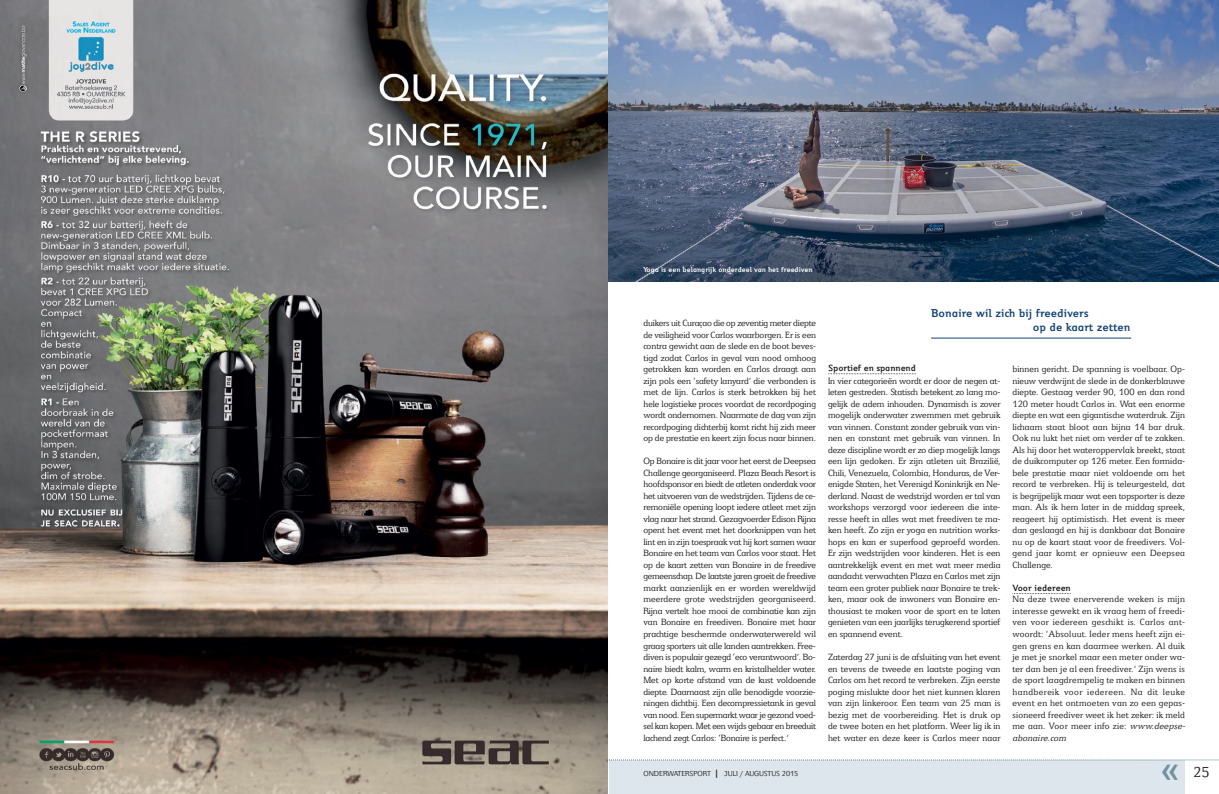
<style>
.page{position:relative;width:1219px;height:794px;background:#fff}
.page>*{position:absolute;margin:0;border:0;box-sizing:border-box;transform-origin:0 0}
.t1{font:500 38px "Jeunesse";color:#7191a1}
.t2{font:16px "Jeunesse Slab";color:#231f20}
.t3{font:700 12.7px/14px "Jeunesse";color:#134377}
.t4{font:10px/11.5px "Jeunesse Slab";letter-spacing:.02em;color:#231f20;text-align:justify}
.t5{font:700 10px "Jeunesse";letter-spacing:-.005em;color:#231f20}
.t6{font:700 8px "Jeunesse";color:#fff}
.t7{font:8px "Jeunesse";color:#231f20}
.s1{font-style:italic}
.s2{font-weight:700;font-size:10px}
</style>
<div class="page">
<div style="left:609px;top:760px;width:576px;height:34px;background:#dce6ec"></div>
<svg style="left:609px;top:759px;width:610px;height:1px"></svg>
<svg style="left:828px;top:373px;width:88px;height:1px"></svg>
<svg style="left:1012px;top:593px;width:59px;height:1px"></svg>
<img style="left:608px;top:0;width:611px;height:282px">
<hr style="left:931px;top:338px;width:200px;height:1px;background:#134377">
<img style="left:0;top:0;width:607px;height:794px">
<p class="t6" style="left:643px;top:267px;width:170px">Yoga is een belangrijk onderdeel van het freediven</p>
<p class="t4" style="left:643px;top:318px;width:174px">duikers uit Curaçao die op zeventig meter diepte de veiligheid voor Carlos waarborgen. Er is een contra gewicht aan de slede en de boot beves&shy;tigd zodat Carlos in geval van nood omhoog getrokken kan worden en Carlos draagt aan zijn pols een ‘safety lanyard’ die verbonden is met de lijn. Carlos is sterk betrokken bij het hele logistieke proces voordat de recordpoging wordt ondernomen. Naarmate de dag van zijn recordpoging dichterbij komt richt hij zich meer op de prestatie en keert zijn focus naar binnen.</p>
<p class="t4" style="left:643px;top:456px;width:174px">Op Bonaire is dit jaar voor het eerst de Deepsea Challenge georganiseerd. Plaza Beach Resort is hoofdsponsor en biedt de atleten onderdak voor het uitvoeren van de wedstrijden. Tijdens de ce&shy;remoniële opening loopt iedere atleet met zijn vlag naar het strand. Gezagvoerder Edison Rijna opent het event met het doorknippen van het lint en in zijn toespraak vat hij kort samen waar Bonaire en het team van Carlos voor staat. Het op de kaart zetten van Bonaire in de freedive gemeenschap. De laatste jaren groeit de freedive markt aanzienlijk en er worden wereldwijd meerdere grote wedstrijden georganiseerd.<br>Rijna vertelt hoe mooi de combinatie kan zijn van Bonaire en freediven. Bonaire met haar prachtige beschermde onderwaterwereld wil graag sporters uit alle landen aantrekken. Free&shy;diven is populair gezegd ‘eco verantwoord’. Bo&shy;naire biedt kalm, warm en kristalhelder water.<br>Met op korte afstand van de kust voldoende diepte. Daarnaast zijn alle benodigde voorzie&shy;ningen dichtbij. Een decompressietank in geval van nood. Een supermarkt waar je gezond voed&shy;sel kan kopen. Met een wijds gebaar en breeduit lachend zegt Carlos: ‘Bonaire is perfect.’</p>
<p class="t3" style="left:1033px;top:307px;width:99px;text-indent:-102px">Bonaire wil zich bij freedivers<br>op de kaart zetten</p>
<p class="t5" style="left:828px;top:365px;width:89px">Sportief en spannend</p>
<p class="t4" style="left:828px;top:376px;width:174px">In vier categorieën wordt er door de negen at&shy;leten gestreden. Statisch betekent zo lang mo&shy;gelijk de adem inhouden. Dynamisch is zover mogelijk onderwater zwemmen met gebruik van vinnen. Constant zonder gebruik van vin&shy;nen en constant met gebruik van vinnen. In deze discipline wordt er zo diep mogelijk langs een lijn gedoken. Er zijn atleten uit Brazilië, Chili, Venezuela, Colombia, Honduras, de Ver&shy;enigde Staten, het Verenigd Koninkrijk en Ne&shy;derland. Naast de wedstrijd worden er tal van workshops verzorgd voor iedereen die inte&shy;resse heeft in alles wat met freediven te ma&shy;ken heeft. Zo zijn er yoga en nutrition works&shy;hops en kan er superfood geproefd worden.<br>Er zijn wedstrijden voor kinderen. Het is een aantrekkelijk event en met wat meer media aandacht verwachten Plaza en Carlos met zijn team een groter publiek naar Bonaire te trek&shy;ken, maar ook de inwoners van Bonaire en&shy;thousiast te maken voor de sport en te laten genieten van een jaarlijks terugkerend sportief en spannend event.</p>
<p class="t4" style="left:828px;top:652px;width:174px">Zaterdag 27 juni is de afsluiting van het event en tevens de tweede en laatste poging van Carlos om het record te verbreken. Zijn eerste poging mislukte door het niet kunnen klaren van zijn linkeroor. Een team van 25 man is bezig met de voorbereiding. Het is druk op de twee boten en het platform. Weer lig ik in het water en deze keer is Carlos meer naar</p>
<p class="t4" style="left:1012px;top:364px;width:174px">binnen gericht. De spanning is voelbaar. Op&shy;nieuw verdwijnt de slede in de donkerblauwe diepte. Gestaag verder 90, 100 en dan rond 120 meter houdt Carlos in. Wat een enorme diepte en wat een gigantische waterdruk. Zijn lichaam staat bloot aan bijna 14 bar druk.<br>Ook nu lukt het niet om verder af te zakken.<br>Als hij door het wateroppervlak breekt, staat de duikcomputer op 126 meter. Een formida&shy;bele prestatie maar niet voldoende om het record te verbreken. Hij is teleurgesteld, dat is begrijpelijk maar wat een topsporter is deze man. Als ik hem later in de middag spreek, reageert hij optimistisch. Het event is meer dan geslaagd en hij is dankbaar dat Bonaire nu op de kaart staat voor de freedivers. Vol&shy;gend jaar komt er opnieuw een Deepsea Challenge.</p>
<p class="t5" style="left:1012px;top:585px;width:60px">Voor iedereen</p>
<p class="t4" style="left:1012px;top:594px;width:176px;text-align:left">Na deze twee enerverende weken is mijn interesse gewekt en ik vraag hem of freedi&shy;ven voor iedereen geschikt is. Carlos ant&shy;woordt: ’Absoluut. Ieder mens heeft zijn ei&shy;gen grens en kan daarmee werken. Al duik je met je snorkel maar een meter onder wa&shy;ter dan ben je al een freediver.’ Zijn wens is de sport laagdrempelig te maken en binnen handbereik voor iedereen. Na dit leuke event en het ontmoeten van zo een gepas&shy;sioneerd freediver weet ik het zeker: ik meld me aan. Voor meer info zie: <span class="s1">www.deepse&shy;abonaire.com</span></p>
<p class="t7" style="left:643px;top:771px;width:156px">ONDERWATERSPORT <span class="s2">|</span> JULI / AUGUSTUS 2015</p>
<h1 class="t1" style="left:1161px;top:757px;width:21px">«</h1>
<h2 class="t2" style="left:1193px;top:766px;width:18px">25</h2>
</div>
